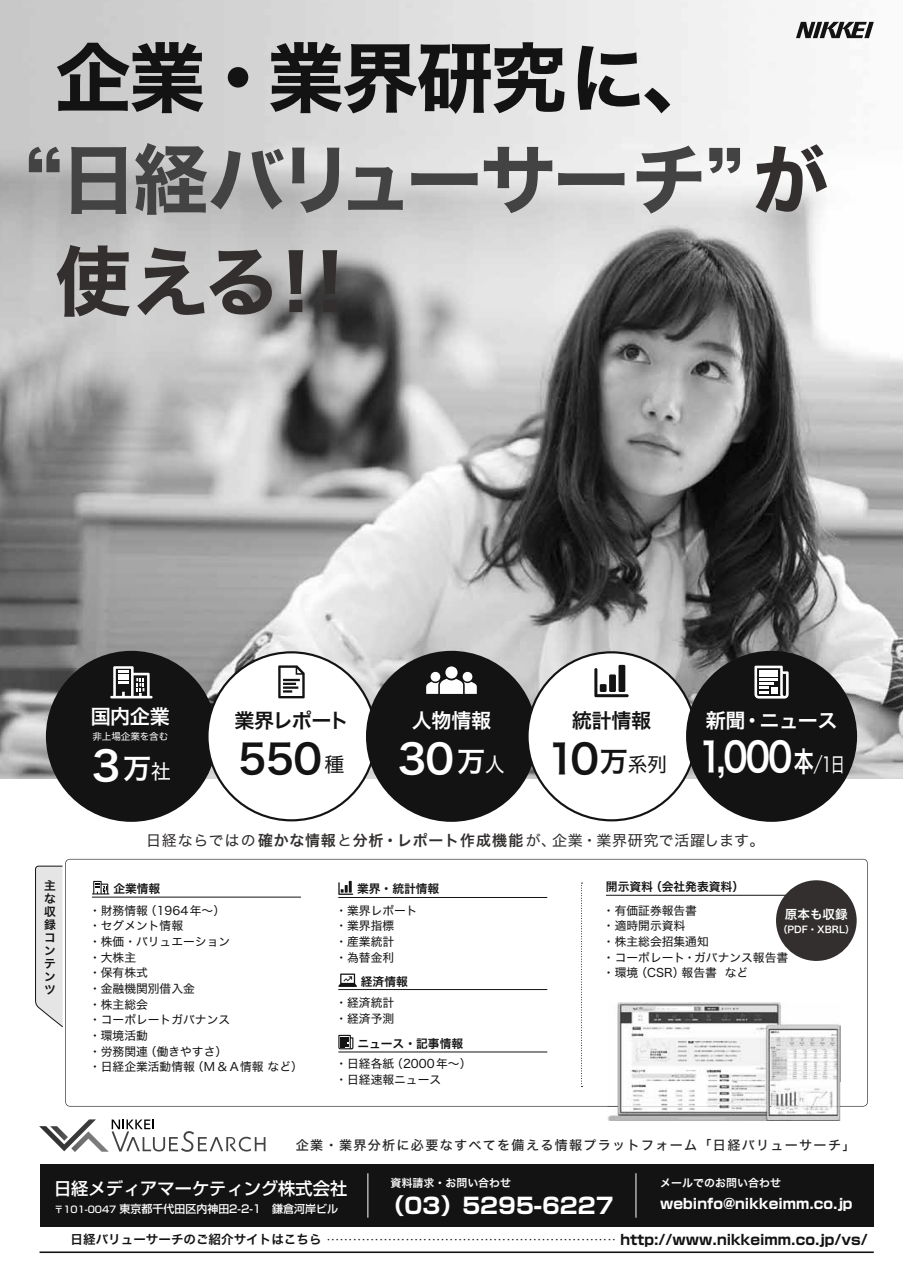
<style>
.page{position:relative;width:903px;height:1275px;background:#fff}
.page>*{position:absolute;margin:0;border:0;box-sizing:border-box;transform-origin:0 0}
.t1{font:76.12px "Hira Kaku Std N W7";letter-spacing:-.045em;color:#434343}
.t2{font:76.12px "Hira Kaku Std N W7";letter-spacing:-.025em;color:#131313}
.t3{font:76.12px "Hira Kaku Std N W7";color:#322f2e}
.t4{font:40.25px "Hira Kaku Std N W6";color:#131313}
.t5{font:40.25px "Hira Kaku Std N W6";color:#fff;scale:.85 1}
.t6{font:40.25px "Hira Kaku Std N W6";color:#fff}
.t7{font:700 21.88px "Shin Go Pro";color:#fff}
.t8{font:20.12px "Hira Kaku Std N W6";letter-spacing:-.02em;color:#fff}
.t9{font:20.12px "Hira Kaku Std N W6";letter-spacing:-.02em;color:#131313}
.t10{font:500 17.32px "Shin Go Pro";color:#fff}
.t11{font:15.05px "Hira Kaku Std N W4";letter-spacing:.045em;color:#322f2e}
.t12{font:700 14.17px "Shin Go Pro";color:#131313}
.t13{font:700 14.17px "Shin Go Pro";color:#fff}
.t14{font:13.12px "Hira Kaku Std N W5";letter-spacing:.1em;color:#252525}
.t15{font:12.6px "Hira Kaku Std N W6";color:#fff}
.t16{font:11.72px/15.8px "Hira Kaku Std N W4";color:#131313}
.t17{font:11.72px/13px "Hira Kaku Std N W6";color:#131313}
.t18{font:500 11.03px "Shin Go Pro";color:#fff}
.t19{font:11.03px "Hira Kaku Std N W6";color:#fff}
.t20{font:9.62px "Hira Kaku Std N W4";letter-spacing:-.02em;color:#fff}
.t21{font:9.45px "Hira Kaku Std N W6";color:#fff}
.t22{font:6.3px "Hira Kaku Std N W6";color:#131313}
.s1{color:#322f2e}
.s2{font-size:28.18px}
.s3{font-family:"Hira Kaku Std N W4";font-size:20.12px}
.s4{font-family:"Hira Kaku Std N W6"}
.s5{font-size:9.45px}
.s6{font-size:12.6px}
</style>
<div class="page">
<div style="left:40px;top:1164px;width:834px;height:63px;background:#131313"></div>
<img style="left:0;top:0;width:903px;height:778px">
<svg style="left:39px;top:1119px;width:226px;height:33px"></svg>
<div style="left:47px;top:652px;width:169px;height:169px;background:#131313;border-radius:50%"></div>
<svg style="left:110px;top:666px;width:43px;height:32px"></svg>
<div style="left:207px;top:652px;width:168px;height:168px;background:#fff;border-radius:50%"></div>
<svg style="left:278px;top:665px;width:27px;height:33px"></svg>
<div style="left:367px;top:652px;width:169px;height:169px;background:#131313;border-radius:50%"></div>
<svg style="left:426px;top:666px;width:51px;height:28px"></svg>
<div style="left:527px;top:652px;width:168px;height:168px;background:#fff;border-radius:50%"></div>
<svg style="left:594px;top:665px;width:35px;height:32px"></svg>
<div style="left:687px;top:652px;width:169px;height:169px;background:#131313;border-radius:50%"></div>
<svg style="left:754px;top:666px;width:35px;height:33px"></svg>
<svg style="left:796px;top:22px;width:78px;height:16px"></svg>
<svg style="left:65px;top:859px;width:803px;height:247px"></svg>
<svg style="left:35px;top:865px;width:28px;height:162px;background:#ddd"></svg>
<img style="left:607px;top:1002px;width:233px;height:119px">
<img style="left:607px;top:1106px;width:233px;height:1px">
<hr style="left:40px;top:1251px;width:834px;height:2px;background:#131313">
<hr style="left:367px;top:1173px;width:1px;height:45px;background:#fff">
<hr style="left:635px;top:1173px;width:1px;height:45px;background:#fff">
<h1 class="t2" style="left:55px;top:18px;width:664px">企業・業界研究に、</h1>
<h1 class="t1" style="left:25px;top:120px;width:806px">“日経バリューサーチ”<span class="s1">が</span></h1>
<h1 class="t3" style="left:55px;top:222px;width:314px">使える！！</h1>
<h3 class="t8" style="left:91px;top:701px;width:81px">国内企業</h3>
<p class="t20" style="left:93px;top:729px;width:77px">非上場企業を含む</p>
<h2 class="t6" style="left:92px;top:735px;width:81px">3<span class="s2">万</span><span class="s3">社</span></h2>
<h3 class="t9" style="left:234px;top:705px;width:116px">業界レポート</h3>
<h2 class="t4" style="left:238px;top:727px;width:108px">550<span class="s3">種</span></h2>
<h3 class="t8" style="left:412px;top:705px;width:81px">人物情報</h3>
<h2 class="t6" style="left:398px;top:727px;width:109px">30<span class="s2">万</span><span class="s3">人</span></h2>
<h3 class="t9" style="left:572px;top:705px;width:81px">統計情報</h3>
<h2 class="t4" style="left:547px;top:728px;width:122px">10<span class="s2">万</span><span class="s3">系列</span></h2>
<h3 class="t8" style="left:706px;top:705px;width:133px">新聞・ニュース</h3>
<h2 class="t5" style="left:698px;top:726px;width:174px">1,000<span class="s2">本</span><span class="s3">／1日</span></h2>
<p class="t17" style="left:44px;top:879px;width:13px">主な収録コンテンツ</p>
<p class="t11" style="left:146px;top:829px;width:620px">日経ならではの<span class="s4">確かな情報</span>と<span class="s4">分析 ・ レポート作成機能</span>が、企業 ・ 業界研究で活躍します。</p>
<p class="t17" style="left:113px;top:882px;width:49px">企業情報</p>
<p class="t16" style="left:89px;top:902px;width:215px">・財務情報（1964年～）<br>・セグメント情報<br>・株価・バリュエーション<br>・大株主<br>・保有株式<br>・金融機関別借入金<br>・株主総会<br>・コーポレートガバナンス<br>・環境活動<br>・労務関連（働きやすさ）<br>・日経企業活動情報（M＆A情報 など）</p>
<p class="t17" style="left:357px;top:883px;width:84px">業界・統計情報</p>
<p class="t16" style="left:335px;top:902px;width:84px">・業界レポート・業界指標<br>・産業統計<br>・為替金利</p>
<p class="t17" style="left:361px;top:975px;width:49px">経済情報</p>
<p class="t16" style="left:335px;top:995px;width:60px">・経済統計・経済予測</p>
<p class="t17" style="left:357px;top:1037px;width:107px">ニュース・記事情報</p>
<p class="t16" style="left:335px;top:1056px;width:138px">・日経各紙（2000年～）・日経速報ニュース</p>
<p class="t17" style="left:606px;top:881px;width:140px">開示資料（会社発表資料）</p>
<p class="t16" style="left:603px;top:902px;width:187px">・有価証券報告書<br>・適時開示資料<br>・株主総会招集通知<br>・コーポレート ・ ガバナンス報告書・環境（CSR）報告書 など</p>
<p class="t15" style="left:785px;top:905px;width:64px">原本も収録</p>
<p class="t21" style="left:778px;top:922px;width:78px">（PDF・XBRL）</p>
<p class="t14" style="left:296px;top:1135px;width:561px">企業・業界分析に必要なすべてを備える情報プラットフォーム「日経バリューサーチ」</p>
<p class="t19" style="left:390px;top:1175px;width:122px">資料請求・お問い合わせ</p>
<h3 class="t7" style="left:383px;top:1189px;width:232px">（03）5295-6227</h3>
<p class="t19" style="left:660px;top:1175px;width:122px">メールでのお問い合わせ</p>
<p class="t13" style="left:660px;top:1192px;width:194px">webinfo@nikkeimm.co.jp</p>
<h3 class="t10" style="left:54px;top:1174px;width:295px">日経メディアマーケティング株式会社</h3>
<p class="t18" style="left:54px;top:1199px;width:285px"><span class="s5">〒101-0047</span> 東京都千代田区内神田2-2-1　鎌倉河岸ビル</p>
<p class="t22" style="left:71px;top:1234px;width:548px"><span class="s6">日経バリューサーチのご紹介サイトはこちら</span> ・・・・・・・・・・・・・・・・・・・・・・・・・・・・・・・・・・・・・・・・・・・・・・・・・・・・・・・・・・・・・・・・・・</p>
<p class="t12" style="left:620px;top:1228px;width:249px">http://www.nikkeimm.co.jp/vs/</p>
</div>
